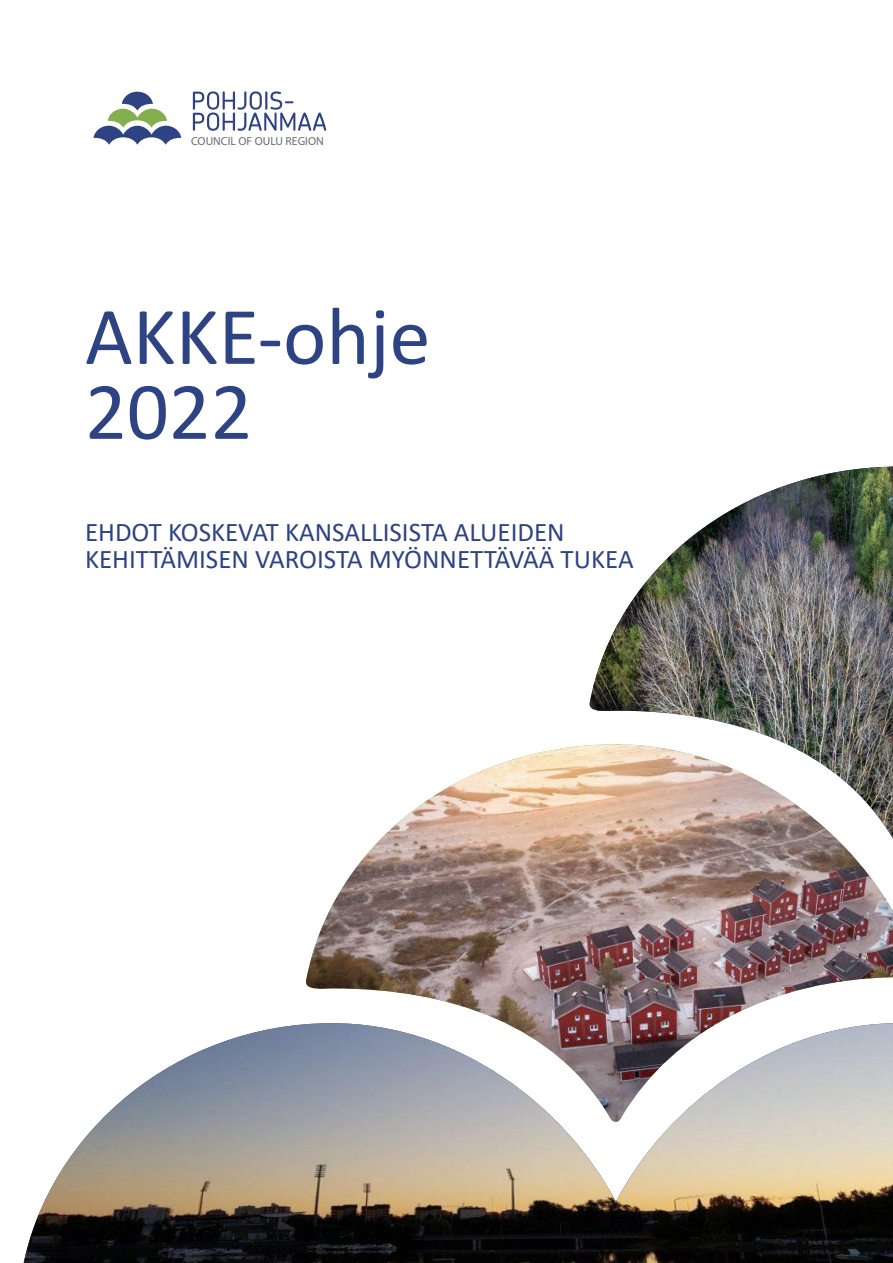
<style>
.page{position:relative;width:893px;height:1263px;background:#fff}
.page>*{position:absolute;margin:0;border:0;box-sizing:border-box;transform-origin:0 0}
.Kansiteksti{font:82.5px "Calibri";color:#2d4383}
.Kansiteksti-2{font:27px "Calibri";color:#2d4383}
.t1{font:11.7px "Myriad Pro";color:#6c6d70}
</style>
<div class="page">
<svg style="left:93px;top:92px;width:88px;height:53px"></svg>
<svg style="left:193px;top:91px;width:133px;height:40px"></svg>
<img style="left:589px;top:467px;width:304px;height:277px">
<img style="left:24px;top:1024px;width:869px;height:239px">
<img style="left:305px;top:744px;width:588px;height:378px">
<p class="t1" style="left:191px;top:134px;width:134px">COUNCIL OF OULU REGION</p>
<p class="Kansiteksti" style="left:85px;top:279px;width:347px">AKKE-ohje</p>
<p class="Kansiteksti" style="left:85px;top:354px;width:169px">2022</p>
<p class="Kansiteksti-2" style="left:85px;top:513px;width:481px">EHDOT KOSKEVAT KANSALLISISTA ALUEIDEN</p>
<p class="Kansiteksti-2" style="left:85px;top:540px;width:550px">KEHITTÄMISEN VAROISTA MYÖNNETTÄVÄÄ TUKEA</p>
</div>
